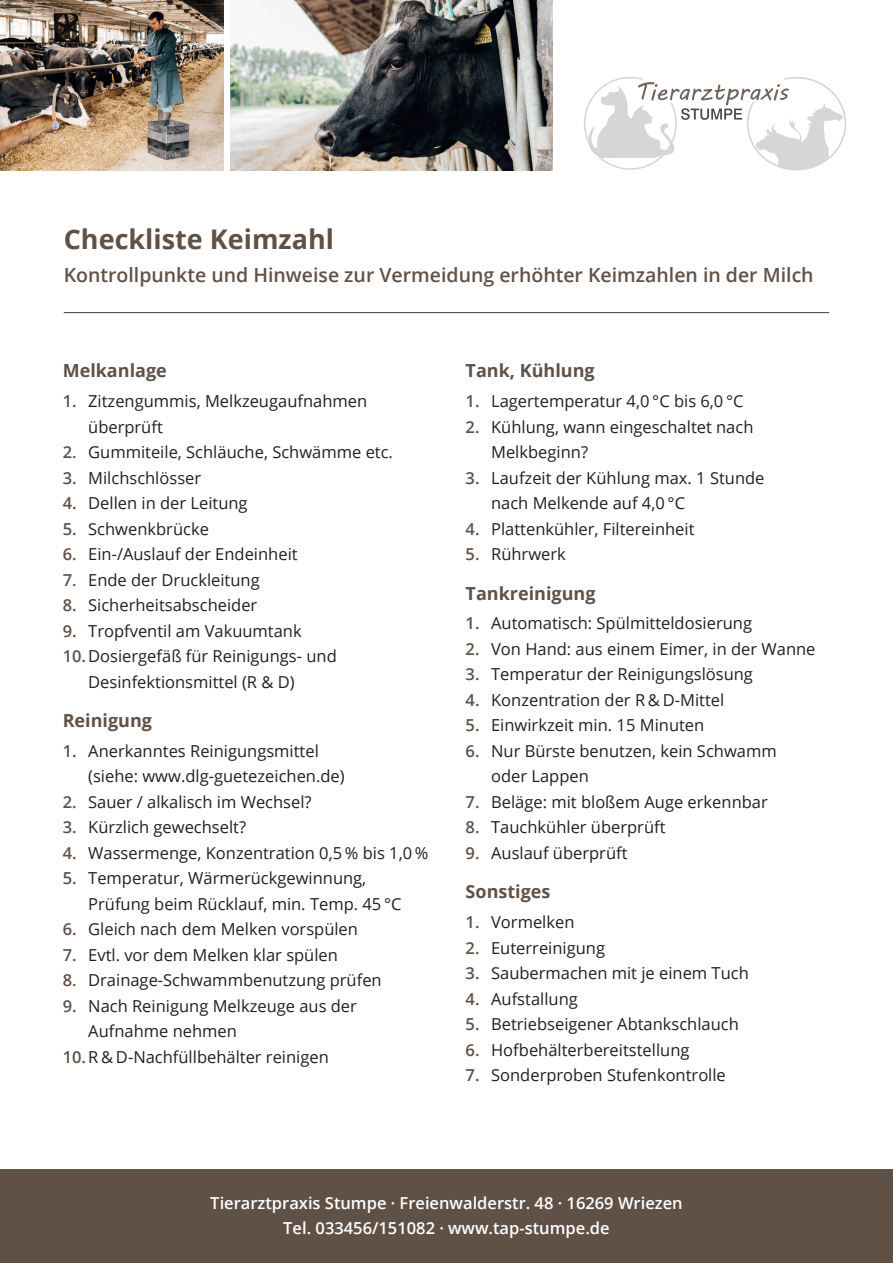
<style>
.page{position:relative;width:893px;height:1263px;background:#fff}
.page>*{position:absolute;margin:0;border:0;box-sizing:border-box;transform-origin:0 0}
.t1{font:700 27px "Open Sans";color:#605147}
.t2{font:600 19.5px "Open Sans";color:#605147}
.t3{font:700 18px "Open Sans";color:#605147}
.t4{font:16.5px/25.5px "Open Sans";color:#231f20}
.headline{font:600 16.5px/25.5px "Open Sans";color:#fff;text-align:center}
.s1{font-weight:600;color:#605147}
</style>
<div class="page">
<div style="left:0;top:1169px;width:893px;height:94px;background:#605147"></div>
<svg style="left:584px;top:77px;width:262px;height:93px"></svg>
<hr style="left:64px;top:312px;width:765px;height:1px;background:#605147">
<img style="left:0;top:0;width:224px;height:170px">
<img style="left:230px;top:0;width:323px;height:170px">
<p class="t1" style="left:64px;top:221px;width:272px">Checkliste Keimzahl</p>
<p class="t2" style="left:64px;top:262px;width:751px">Kontrollpunkte und Hinweise zur Vermeidung erhöhter Keimzahlen in der Milch</p>
<h1 class="t3" style="left:63px;top:358px;width:106px">Melkanlage</h1>
<p class="t4" style="left:88px;top:388px;width:280px;text-indent:-26px"><span class="s1">1.</span> Zitzengummis, Melkzeugaufnahmen überprüft</p>
<p class="t4" style="left:63px;top:439px;width:332px"><span class="s1">2.</span> Gummiteile, Schläuche, Schwämme etc.</p>
<p class="t4" style="left:63px;top:464px;width:140px"><span class="s1">3.</span> Milchschlösser</p>
<p class="t4" style="left:63px;top:490px;width:186px"><span class="s1">4.</span> Dellen in der Leitung</p>
<p class="t4" style="left:63px;top:515px;width:148px"><span class="s1">5.</span> Schwenkbrücke</p>
<p class="t4" style="left:63px;top:541px;width:236px"><span class="s1">6.</span> Ein-/Auslauf der Endeinheit</p>
<p class="t4" style="left:63px;top:566px;width:199px"><span class="s1">7.</span> Ende der Druckleitung</p>
<p class="t4" style="left:63px;top:592px;width:196px"><span class="s1">8.</span> Sicherheitsabscheider</p>
<p class="t4" style="left:63px;top:617px;width:241px"><span class="s1">9.</span> Tropfventil am Vakuumtank</p>
<p class="t4" style="left:88px;top:643px;width:250px;text-indent:-26px"><span class="s1">10.</span>Dosiergefäß für Reinigungs- und<br>Desinfektionsmittel (R &amp; D)</p>
<h1 class="t3" style="left:63px;top:708px;width:91px">Reinigung</h1>
<p class="t4" style="left:88px;top:738px;width:258px;text-indent:-26px"><span class="s1">1.</span> Anerkanntes Reinigungsmittel (siehe: www.dlg-guetezeichen.de)</p>
<p class="t4" style="left:63px;top:789px;width:250px"><span class="s1">2.</span> Sauer / alkalisch im Wechsel?</p>
<p class="t4" style="left:63px;top:814px;width:185px"><span class="s1">3.</span> Kürzlich gewechselt?</p>
<p class="t4" style="left:63px;top:840px;width:367px"><span class="s1">4.</span> Wassermenge, Konzentration 0,5 % bis 1,0 %</p>
<p class="t4" style="left:88px;top:865px;width:315px;text-indent:-26px"><span class="s1">5.</span> Temperatur, Wärmerückgewinnung,<br>Prüfung beim Rücklauf, min. Temp. 45 °C</p>
<p class="t4" style="left:63px;top:916px;width:297px"><span class="s1">6.</span> Gleich nach dem Melken vorspülen</p>
<p class="t4" style="left:63px;top:942px;width:277px"><span class="s1">7.</span> Evtl. vor dem Melken klar spülen</p>
<p class="t4" style="left:63px;top:967px;width:321px"><span class="s1">8.</span> Drainage-Schwammbenutzung prüfen</p>
<p class="t4" style="left:88px;top:993px;width:270px;text-indent:-26px"><span class="s1">9.</span> Nach Reinigung Melkzeuge aus der<br>Aufnahme nehmen</p>
<p class="t4" style="left:63px;top:1044px;width:268px"><span class="s1">10.</span>R &amp; D-Nachfüllbehälter reinigen</p>
<h1 class="t3" style="left:466px;top:358px;width:131px">Tank, Kühlung</h1>
<p class="t4" style="left:466px;top:388px;width:279px"><span class="s1">1.</span> Lagertemperatur 4,0 °C bis 6,0 °C</p>
<p class="t4" style="left:491px;top:413px;width:264px;text-indent:-26px"><span class="s1">2.</span> Kühlung, wann eingeschaltet nach<br>Melkbeginn?</p>
<p class="t4" style="left:491px;top:464px;width:275px;text-indent:-26px"><span class="s1">3.</span> Laufzeit der Kühlung max. 1 Stunde nach Melkende auf 4,0 °C</p>
<p class="t4" style="left:466px;top:515px;width:230px"><span class="s1">4.</span> Plattenkühler, Filtereinheit</p>
<p class="t4" style="left:466px;top:541px;width:102px"><span class="s1">5.</span> Rührwerk</p>
<h1 class="t3" style="left:466px;top:580px;width:131px">Tankreinigung</h1>
<p class="t4" style="left:466px;top:610px;width:288px"><span class="s1">1.</span> Automatisch: Spülmitteldosierung</p>
<p class="t4" style="left:466px;top:636px;width:351px"><span class="s1">2.</span> Von Hand: aus einem Eimer, in der Wanne</p>
<p class="t4" style="left:466px;top:661px;width:289px"><span class="s1">3.</span> Temperatur der Reinigungslösung</p>
<p class="t4" style="left:466px;top:687px;width:260px"><span class="s1">4.</span> Konzentration der R &amp; D-Mittel</p>
<p class="t4" style="left:466px;top:712px;width:240px"><span class="s1">5.</span> Einwirkzeit min. 15 Minuten</p>
<p class="t4" style="left:491px;top:738px;width:287px;text-indent:-26px"><span class="s1">6.</span> Nur Bürste benutzen, kein Schwamm oder Lappen</p>
<p class="t4" style="left:466px;top:789px;width:304px"><span class="s1">7.</span> Beläge: mit bloßem Auge erkennbar</p>
<p class="t4" style="left:466px;top:814px;width:201px"><span class="s1">8.</span> Tauchkühler überprüft</p>
<p class="t4" style="left:466px;top:840px;width:163px"><span class="s1">9.</span> Auslauf überprüft</p>
<h1 class="t3" style="left:466px;top:879px;width:86px">Sonstiges</h1>
<p class="t4" style="left:466px;top:909px;width:110px"><span class="s1">1.</span> Vormelken</p>
<p class="t4" style="left:466px;top:934px;width:141px"><span class="s1">2.</span> Euterreinigung</p>
<p class="t4" style="left:466px;top:960px;width:285px"><span class="s1">3.</span> Saubermachen mit je einem Tuch</p>
<p class="t4" style="left:466px;top:985px;width:114px"><span class="s1">4.</span> Aufstallung</p>
<p class="t4" style="left:466px;top:1011px;width:275px"><span class="s1">5.</span> Betriebseigener Abtankschlauch</p>
<p class="t4" style="left:466px;top:1036px;width:225px"><span class="s1">6.</span> Hofbehälterbereitstellung</p>
<p class="t4" style="left:466px;top:1062px;width:262px"><span class="s1">7.</span> Sonderproben Stufenkontrolle</p>
<p class="headline" style="left:210px;top:1190px;width:474px">Tierarztpraxis Stumpe · Freienwalderstr. 48 · 16269 Wriezen<br>Tel. 033456/151082 · www.tap-stumpe.de</p>
</div>
